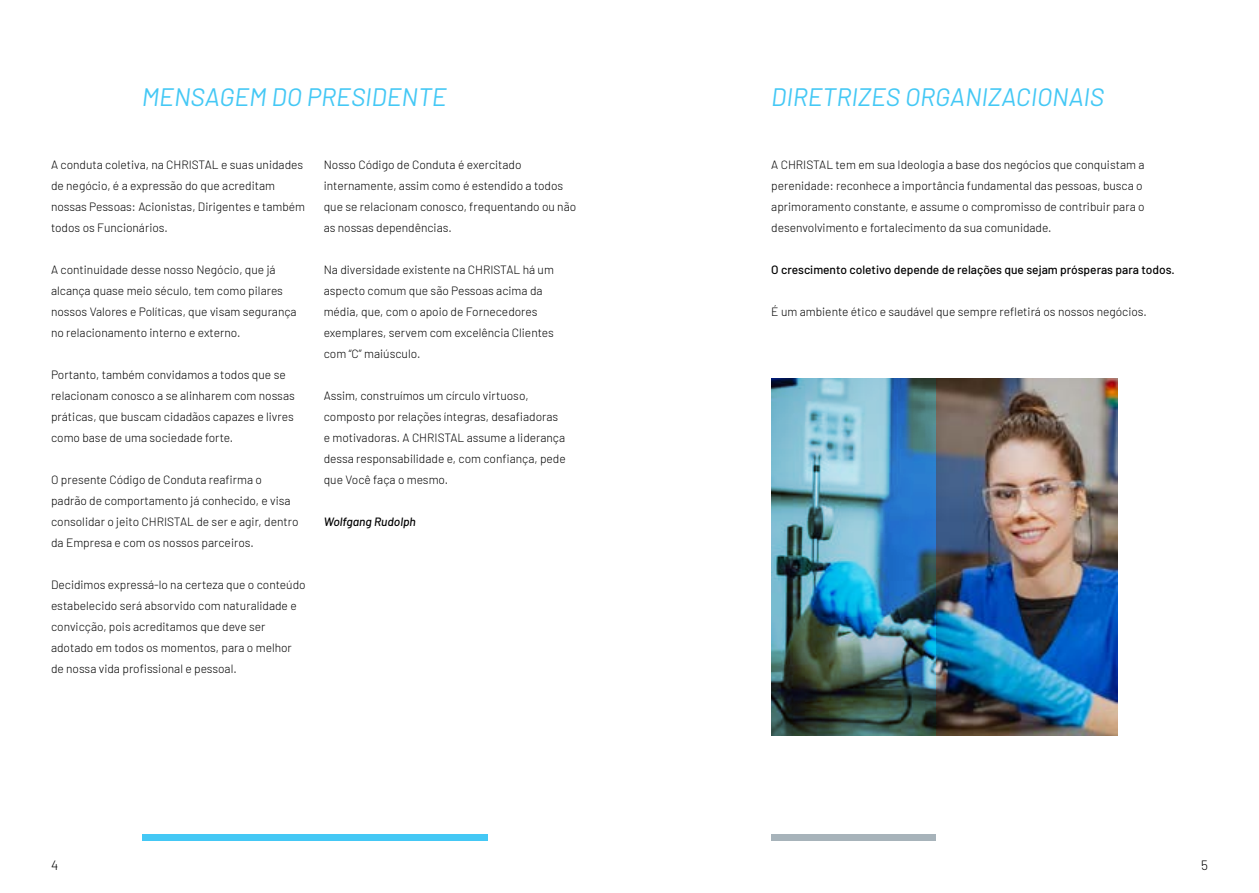
<style>
.page{position:relative;width:1259px;height:893px;background:#fff}
.page>*{position:absolute;margin:0;border:0;box-sizing:border-box;transform-origin:0 0}
.t1{font:italic 25.2px "Barlow";color:#44c8f5}
.t2{font:300 13.5px "Barlow";color:#000}
.t3{font:300 12px/21px "Barlow";color:#000}
.t4{font:500 12px "Barlow";color:#000}
.t5{font:italic 500 12px "Barlow";color:#000}
</style>
<div class="page">
<div style="left:142px;top:834px;width:346px;height:7px;background:#44c8f5"></div>
<div style="left:771px;top:834px;width:164px;height:7px;background:#a7b3ba"></div>
<img style="left:935px;top:379px;width:182px;height:357px">
<img style="left:771px;top:379px;width:164px;height:357px">
<h1 class="t1" style="left:142px;top:78px;width:306px">MENSAGEM DO PRESIDENTE</h1>
<h1 class="t1" style="left:771px;top:78px;width:334px">DIRETRIZES ORGANIZACIONAIS</h1>
<p class="t3" style="left:51px;top:153px;width:256px">A conduta coletiva, na CHRISTAL e suas unidades de negócio, é a expressão do que acreditam nossas Pessoas: Acionistas, Dirigentes e também todos os Funcionários.</p>
<p class="t3" style="left:51px;top:258px;width:247px">A continuidade desse nosso Negócio, que já alcança quase meio século, tem como pilares nossos Valores e Políticas, que visam segurança no relacionamento interno e externo.</p>
<p class="t3" style="left:51px;top:363px;width:245px">Portanto, também convidamos a todos que se relacionam conosco a se alinharem com nossas práticas, que buscam cidadãos capazes e livres como base de uma sociedade forte.</p>
<p class="t3" style="left:51px;top:468px;width:249px">O presente Código de Conduta reafirma o padrão de comportamento já conhecido, e visa consolidar o jeito CHRISTAL de ser e agir, dentro da Empresa e com os nossos parceiros.</p>
<p class="t3" style="left:51px;top:573px;width:256px">Decidimos expressá-lo na certeza que o conteúdo estabelecido será absorvido com naturalidade e convicção, pois acreditamos que deve ser adotado em todos os momentos, para o melhor de nossa vida profissional e pessoal.</p>
<p class="t3" style="left:324px;top:153px;width:254px">Nosso Código de Conduta é exercitado internamente, assim como é estendido a todos que se relacionam conosco, frequentando ou não as nossas dependências.</p>
<p class="t3" style="left:324px;top:258px;width:232px">Na diversidade existente na CHRISTAL há um aspecto comum que são Pessoas acima da média, que, com o apoio de Fornecedores exemplares, servem com excelência Clientes com “C” maiúsculo.</p>
<p class="t3" style="left:324px;top:384px;width:243px">Assim, construímos um círculo virtuoso, composto por relações íntegras, desafiadoras e motivadoras. A CHRISTAL assume a liderança dessa responsabilidade e, com confiança, pede que Você faça o mesmo.</p>
<p class="t5" style="left:324px;top:512px;width:94px">Wolfgang Rudolph</p>
<p class="t3" style="left:771px;top:153px;width:375px">A CHRISTAL tem em sua Ideologia a base dos negócios que conquistam a perenidade: reconhece a importância fundamental das pessoas, busca o aprimoramento constante, e assume o compromisso de contribuir para o desenvolvimento e fortalecimento da sua comunidade.</p>
<p class="t4" style="left:771px;top:260px;width:405px">O crescimento coletivo depende de relações que sejam prósperas para todos.</p>
<p class="t3" style="left:771px;top:300px;width:377px">É um ambiente ético e saudável que sempre refletirá os nossos negócios.</p>
<p class="t2" style="left:51px;top:856px;width:9px">4</p>
<p class="t2" style="left:1201px;top:856px;width:8px">5</p>
</div>
